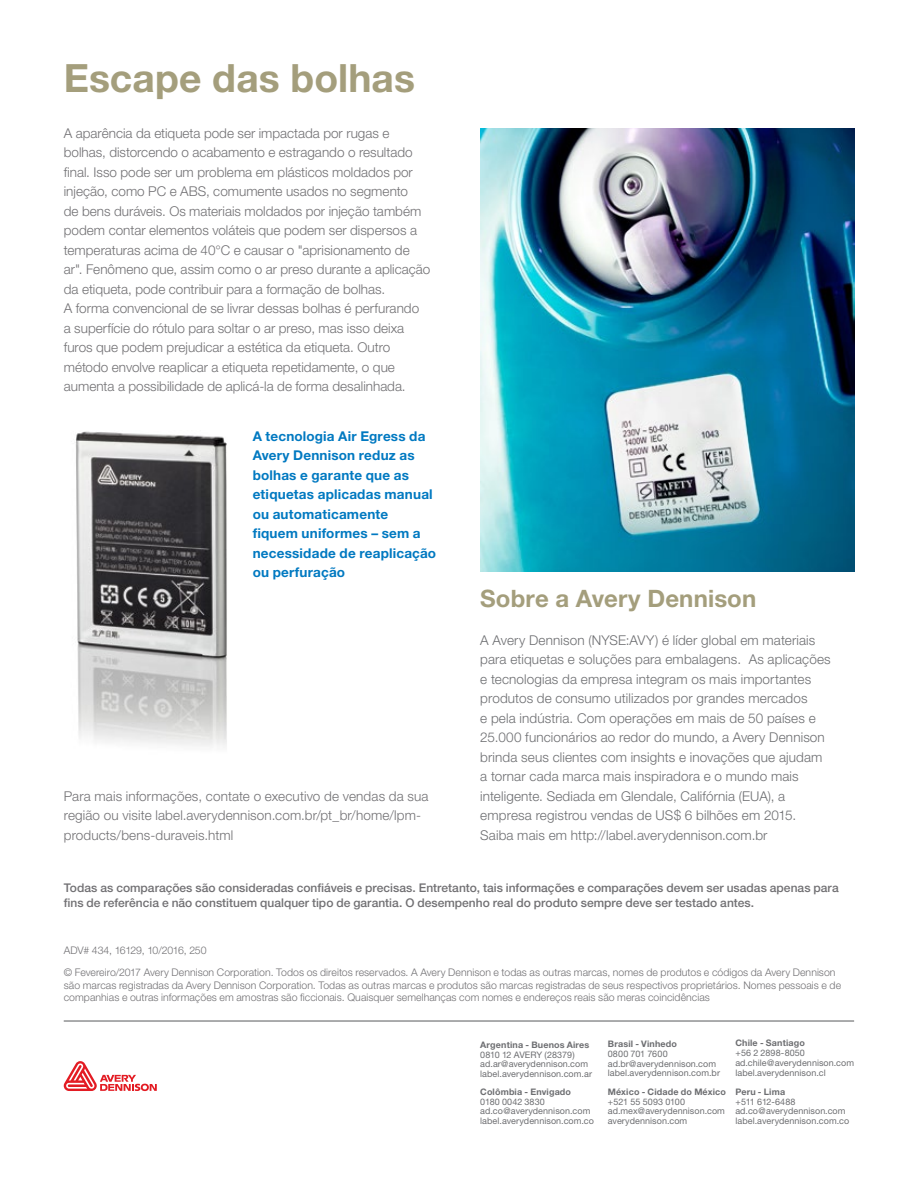
<style>
.page{position:relative;width:918px;height:1188px;background:#fff}
.page>*{position:absolute;margin:0;border:0;box-sizing:border-box;transform-origin:0 0}
.t1{font:700 39px "Helvetica Neue LT Std";color:#a49e7c}
.t2{font:700 24px "Helvetica Neue LT Std";letter-spacing:.005em;color:#a49e7c}
.t3{font:300 13.5px/19.5px "Helvetica Neue LT Std";color:#717073}
.t4{font:300 13.5px/19.5px "Helvetica Neue LT Std";letter-spacing:.01em;color:#6d6e71}
.t5{font:700 13.5px/19.5px "Helvetica Neue LT Std";letter-spacing:.015em;color:#0079c1}
.t6{font:500 12px/15px "Helvetica Neue LT Std";color:#717073}
.t7{font:300 10.5px/22.4px "Helvetica Neue LT Std";letter-spacing:.005em;color:#717073}
.t8{font:9px/9.8px "Helvetica Neue";letter-spacing:.005em;color:#6d6e71}
.t9{font:700 9px "Helvetica Neue LT Std";letter-spacing:.015em;color:#6d6e71}
</style>
<div class="page">
<hr style="left:64px;top:1021px;width:790px;height:1px;background:#58595b">
<img style="left:480px;top:128px;width:374px;height:444px">
<img style="left:75px;top:431px;width:152px;height:315px">
<svg style="left:64px;top:1061px;width:93px;height:30px"></svg>
<h1 class="t1" style="left:64px;top:54px;width:353px">Escape das bolhas</h1>
<p class="t3" style="left:64px;top:123px;width:368px">A aparência da etiqueta pode ser impactada por rugas e bolhas, distorcendo o acabamento e estragando o resultado final. Isso pode ser um problema em plásticos moldados por injeção, como PC e ABS, comumente usados no segmento<br>de bens duráveis. Os materiais moldados por injeção também podem contar elementos voláteis que podem ser dispersos a temperaturas acima de 40°C e causar o "aprisionamento de ar". Fenômeno que, assim como o ar preso durante a aplicação da etiqueta, pode contribuir para a formação de bolhas.<br>A forma convencional de se livrar dessas bolhas é perfurando<br>a superfície do rótulo para soltar o ar preso, mas isso deixa furos que podem prejudicar a estética da etiqueta. Outro método envolve reaplicar a etiqueta repetidamente, o que aumenta a possibilidade de aplicá-la de forma desalinhada.</p>
<p class="t5" style="left:253px;top:426px;width:185px">A tecnologia Air Egress da<br>Avery Dennison reduz as bolhas e garante que as etiquetas aplicadas manual ou automaticamente fiquem uniformes – sem a necessidade de reaplicação ou perfuração</p>
<p class="t3" style="left:64px;top:786px;width:366px">Para mais informações, contate o executivo de vendas da sua região ou visite label.averydennison.com.br/pt_br/home/lpm&shy;products/bens-duraveis.html</p>
<h2 class="t2" style="left:480px;top:583px;width:277px">Sobre a Avery Dennison</h2>
<p class="t4" style="left:480px;top:630px;width:352px">A Avery Dennison (NYSE:AVY) é líder global em materiais para etiquetas e soluções para embalagens. As aplicações e tecnologias da empresa integram os mais importantes produtos de consumo utilizados por grandes mercados<br>e pela indústria. Com operações em mais de 50 países e 25.000 funcionários ao redor do mundo, a Avery Dennison brinda seus clientes com insights e inovações que ajudam a tornar cada marca mais inspiradora e o mundo mais inteligente. Sediada em Glendale, Califórnia (EUA), a empresa registrou vendas de US$ 6 bilhões em 2015.<br>Saiba mais em http://label.averydennison.com.br</p>
<p class="t6" style="left:64px;top:881px;width:776px">Todas as comparações são consideradas confiáveis e precisas. Entretanto, tais informações e comparações devem ser usadas apenas para fins de referência e não constituem qualquer tipo de garantia. O desempenho real do produto sempre deve ser testado antes.</p>
<p class="t7" style="left:64px;top:939px;width:773px">ADV# 434, 16129, 10/2016, 250<br>© Fevereiro/2017 Avery Dennison Corporation. Todos os direitos reservados. A Avery Dennison e todas as outras marcas, nomes de produtos e códigos da Avery Dennison</p>
<p class="t7" style="left:64px;top:978px;width:779px;line-height:12.6px">são marcas registradas da Avery Dennison Corporation. Todas as outras marcas e produtos são marcas registradas de seus respectivos proprietários. Nomes pessoais e de companhias e outras informações em amostras são ficcionais. Quaisquer semelhanças com nomes e endereços reais são meras coincidências</p>
<p class="t9" style="left:480px;top:1039px;width:111px">Argentina - Buenos Aires</p>
<p class="t8" style="left:480px;top:1050px;width:113px">0810 12 AVERY (28379) ad.ar@averydennison.com label.averydennison.com.ar</p>
<p class="t9" style="left:480px;top:1086px;width:92px">Colômbia - Envigado</p>
<p class="t8" style="left:480px;top:1096px;width:115px">0180 0042 3830 ad.co@averydennison.com label.averydennison.com.co</p>
<p class="t9" style="left:608px;top:1038px;width:71px">Brasil - Vinhedo</p>
<p class="t8" style="left:608px;top:1049px;width:114px">0800 701 7600 ad.br@averydennison.com label.averydennison.com.br</p>
<p class="t9" style="left:608px;top:1086px;width:120px">México - Cidade do México</p>
<p class="t8" style="left:608px;top:1096px;width:119px">+521 55 5093 0100 ad.mex@averydennison.com averydennison.com</p>
<p class="t9" style="left:735px;top:1038px;width:71px">Chile - Santiago</p>
<p class="t8" style="left:735px;top:1048px;width:120px">+56 2 2898-8050 ad.chile@averydennison.com label.averydennison.cl</p>
<p class="t9" style="left:735px;top:1086px;width:51px">Peru - Lima</p>
<p class="t8" style="left:735px;top:1096px;width:115px">+511 612-6488 ad.co@averydennison.com label.averydennison.com.co</p>
</div>
